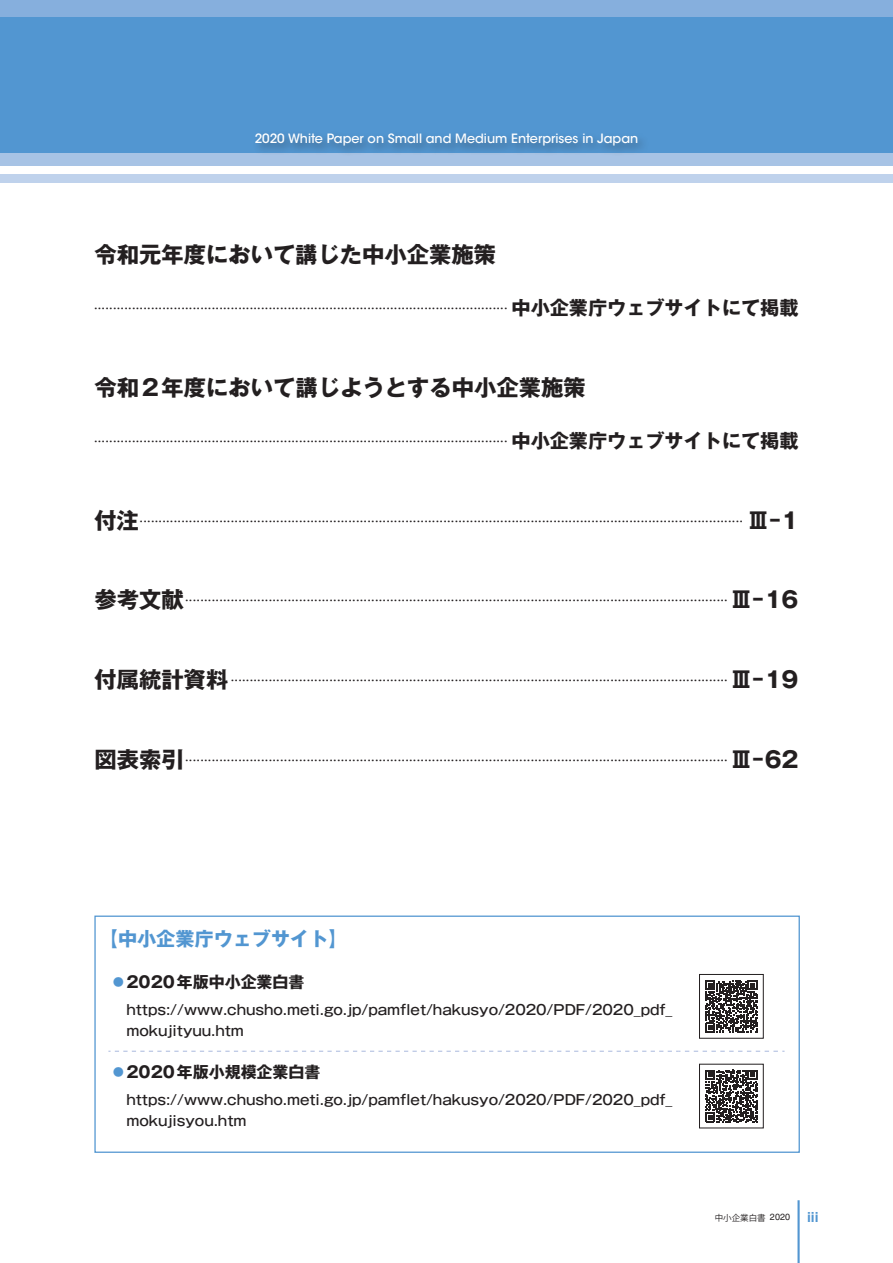
<style>
.page{position:relative;width:893px;height:1263px;background:#fff}
.page>*{position:absolute;margin:0;border:0;box-sizing:border-box;transform-origin:0 0}
.t1{font:700 22.35px "Gothic MB101 Pr 6 N";color:#231f20}
.t2{font:700 19.2px "Gothic MB101 Pr 6 N";color:#5296d1}
.t3{font:700 15.9px "Gothic MB101 Pr 6 N";color:#231f20}
.t4{font:15.3px "Ryumin Pr 6 N";color:#231f20}
.t5{font:500 13.8px/21.3px "Gothic MB101 Pr 6 N";letter-spacing:-.005em;color:#231f20}
.t6{font:500 12.75px "ITC Avant Garde Std";color:#fff}
.t7{font:8.55px "Koz Go Pr 6 N";color:#231f20}
.s1{font-family:"Gothic MB101 Pr 6 N";font-weight:700;font-size:19.2px}
.s2{font-family:"Gothic MB101 Pr 6 N";font-weight:700;font-size:22.35px}
.s3{color:#5296d1}
.s4{font-family:"Helvetica LT Std";font-size:9px}
.s5{font-family:"Helvetica LT Std";font-weight:700;font-size:13.8px;color:#5296d1}
</style>
<div class="page">
<svg style="left:108px;top:1051px;width:676px;height:1px"></svg>
<svg style="left:705px;top:980px;width:53px;height:52px"></svg>
<div style="left:699px;top:974px;width:64px;height:64px;border:1px solid #231f20"></div>
<svg style="left:705px;top:1070px;width:53px;height:52px"></svg>
<div style="left:94px;top:915px;width:706px;height:238px;border:1px solid #5296d1"></div>
<hr style="left:797px;top:1200px;width:3px;height:63px;background:#5296d1">
<svg style="left:0;top:0;width:893px;height:183px;fill:#5296d1"></svg>
<p class="t6" style="left:255px;top:131px;width:385px">2020 White Paper on Small and Medium Enterprises in Japan</p>
<h1 class="t1" style="left:94px;top:236px;width:403px">令和元年度において講じた中小企業施策</h1>
<p class="t4" style="left:94px;top:291px;width:706px">............................................................................................................. <span class="s1">中小企業庁ウェブサイトにて掲載</span></p>
<h1 class="t1" style="left:94px;top:369px;width:493px">令和2年度において講じようとする中小企業施策</h1>
<p class="t4" style="left:94px;top:424px;width:706px">............................................................................................................. <span class="s1">中小企業庁ウェブサイトにて掲載</span></p>
<p class="t4" style="left:94px;top:504px;width:706px"><span class="s2">付注</span> ............................................................................................................................................................... <span class="s2">Ⅲ-1</span></p>
<p class="t4" style="left:94px;top:584px;width:706px"><span class="s2">参考文献</span> ...............................................................................................................................................<span class="s2">Ⅲ-16</span></p>
<p class="t4" style="left:94px;top:663px;width:706px"><span class="s2">付属統計資料</span> ...................................................................................................................................<span class="s2">Ⅲ-19</span></p>
<p class="t4" style="left:94px;top:743px;width:706px"><span class="s2">図表索引</span> ...............................................................................................................................................<span class="s2">Ⅲ-62</span></p>
<p class="t2" style="left:99px;top:923px;width:250px">【中小企業庁ウェブサイト】</p>
<p class="t3" style="left:111px;top:969px;width:195px"><span class="s3">⃝</span>2020年版中小企業白書</p>
<p class="t5" style="left:126px;top:998px;width:548px">https://www.chusho.meti.go.jp/pamflet/hakusyo/2020/PDF/2020_pdf_ mokujityuu.htm</p>
<p class="t3" style="left:111px;top:1059px;width:211px"><span class="s3">⃝</span>2020年版小規模企業白書</p>
<p class="t5" style="left:126px;top:1088px;width:548px">https://www.chusho.meti.go.jp/pamflet/hakusyo/2020/PDF/2020_pdf_ mokujisyou.htm</p>
<p class="t7" style="left:715px;top:1212px;width:105px">中小企業白書 <span class="s4">2020</span> <span class="s5">iii</span></p>
</div>
